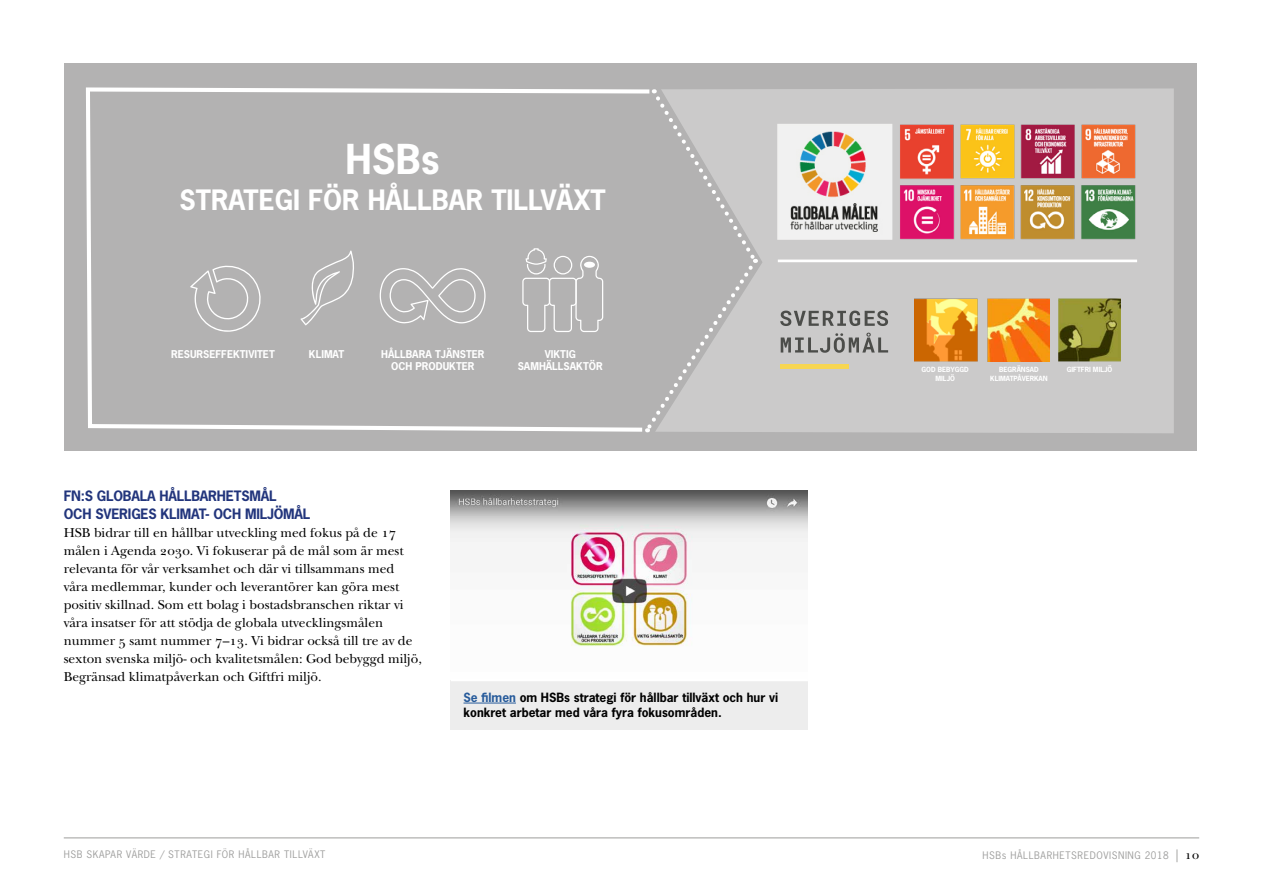
<style>
.page{position:relative;width:1263px;height:893px;background:#fff}
.page>*{position:absolute;margin:0;border:0;box-sizing:border-box;transform-origin:0 0}
.t1{font:700 38.85px "News Gothic Std";color:#fff}
.t2{font:700 26.4px "News Gothic Std";color:#fff}
.t3{font:13.5px/18px "New Baskerville Std";color:#000}
.t4{font:700 13.5px/18px "News Gothic Std";letter-spacing:-.015em;color:#22357c}
.t5{font:700 12px/15px "News Gothic Std";color:#000}
.t6{font:700 10.2px/12.1px "News Gothic Std";color:#fff;text-align:center}
.t7{font:9.75px "News Gothic Std";letter-spacing:.06em;color:#9d9d9c}
.t8{font:700 6.75px/9px "News Gothic Std";color:#fff;text-align:center}
.s1{color:#275b9b}
.s2{font-family:"New Baskerville Std";font-size:12.75px}
.s3{font-family:"New Baskerville Std";font-size:12.75px;color:#000}
</style>
<div class="page">
<hr style="left:64px;top:838px;width:1135px;height:1px;background:#9d9d9c">
<div style="left:64px;top:64px;width:1133px;height:387px;background:#b3b2b2"></div>
<svg style="left:86px;top:87px;width:567px;height:346px"></svg>
<svg style="left:655px;top:88px;width:519px;height:345px;fill:#cbcaca"></svg>
<img style="left:898px;top:109px;width:256px;height:141px">
<img style="left:741px;top:92px;width:157px;height:158px">
<hr style="left:778px;top:260px;width:359px;height:2px;background:#fff">
<svg style="left:380px;top:268px;width:106px;height:56px"></svg>
<svg style="left:522px;top:248px;width:81px;height:84px"></svg>
<svg style="left:301px;top:251px;width:53px;height:74px"></svg>
<svg style="left:190px;top:266px;width:72px;height:66px"></svg>
<svg style="left:780px;top:311px;width:108px;height:15px;background:#939392"></svg>
<svg style="left:781px;top:333px;width:107px;height:20px;background:#a3a2a1"></svg>
<div style="left:780px;top:364px;width:69px;height:5px;background:#f7d652"></div>
<img style="left:987px;top:299px;width:62px;height:62px">
<img style="left:1059px;top:299px;width:62px;height:62px">
<img style="left:914px;top:299px;width:64px;height:62px">
<img style="left:451px;top:490px;width:357px;height:156px">
<div style="left:451px;top:680px;width:357px;height:50px;background:#ededed"></div>
<hr style="left:451px;top:678px;width:357px;height:3px;background:#fff">
<hr style="left:463px;top:703px;width:53px;height:1px;background:#275b9b">
<h1 class="t1" style="left:345px;top:133px;width:96px">HSBs</h1>
<h2 class="t2" style="left:179px;top:182px;width:428px">STRATEGI FÖR HÅLLBAR TILLVÄXT</h2>
<p class="t6" style="left:171px;top:348px;width:105px">RESURSEFFEKTIVITET</p>
<p class="t6" style="left:381px;top:348px;width:105px">HÅLLBARA TJÄNSTER<br>OCH PRODUKTER</p>
<p class="t6" style="left:309px;top:348px;width:37px">KLIMAT</p>
<p class="t6" style="left:518px;top:348px;width:87px">VIKTIG<br>SAMHÄLLSAKTÖR</p>
<p class="t4" style="left:64px;top:486px;width:248px">FN:S GLOBALA HÅLLBARHETSMÅL<br>OCH SVERIGES KLIMAT- OCH MILJÖMÅL</p>
<p class="t3" style="left:64px;top:523px;width:360px">HSB bidrar till en hållbar utveckling med fokus på de 17 målen i Agenda 2030. Vi fokuserar på de mål som är mest relevanta för vår verksamhet och där vi tillsammans med<br>våra medlemmar, kunder och leverantörer kan göra mest positiv skillnad. Som ett bolag i bostadsbranschen riktar vi våra insatser för att stödja de globala utvecklingsmålen nummer 5 samt nummer 7–13. Vi bidrar också till tre av de sexton svenska miljö- och kvalitetsmålen: God bebyggd miljö, Begränsad klimatpåverkan och Giftfri miljö.</p>
<p class="t5" style="left:463px;top:690px;width:316px"><span class="s1">Se filmen</span> om HSBs strategi för hållbar tillväxt och hur vi konkret arbetar med våra fyra fokusområden.</p>
<p class="t7" style="left:64px;top:848px;width:263px">HSB SKAPAR VÄRDE / STRATEGI FÖR HÅLLBAR TILLVÄXT</p>
<p class="t8" style="left:922px;top:365px;width:49px">GOD BEBYGGD<br>MILJÖ</p>
<p class="t8" style="left:1067px;top:365px;width:47px">GIFTFRI MILJÖ</p>
<p class="t8" style="left:990px;top:365px;width:59px">BEGRÄNSAD<br>KLIMATPÅVERKAN</p>
<p class="t7" style="left:982px;top:849px;width:218px">HSBs HÅLLBARHETSREDOVISNING 2018 <span class="s2">|</span> <span class="s3">10</span></p>
</div>
